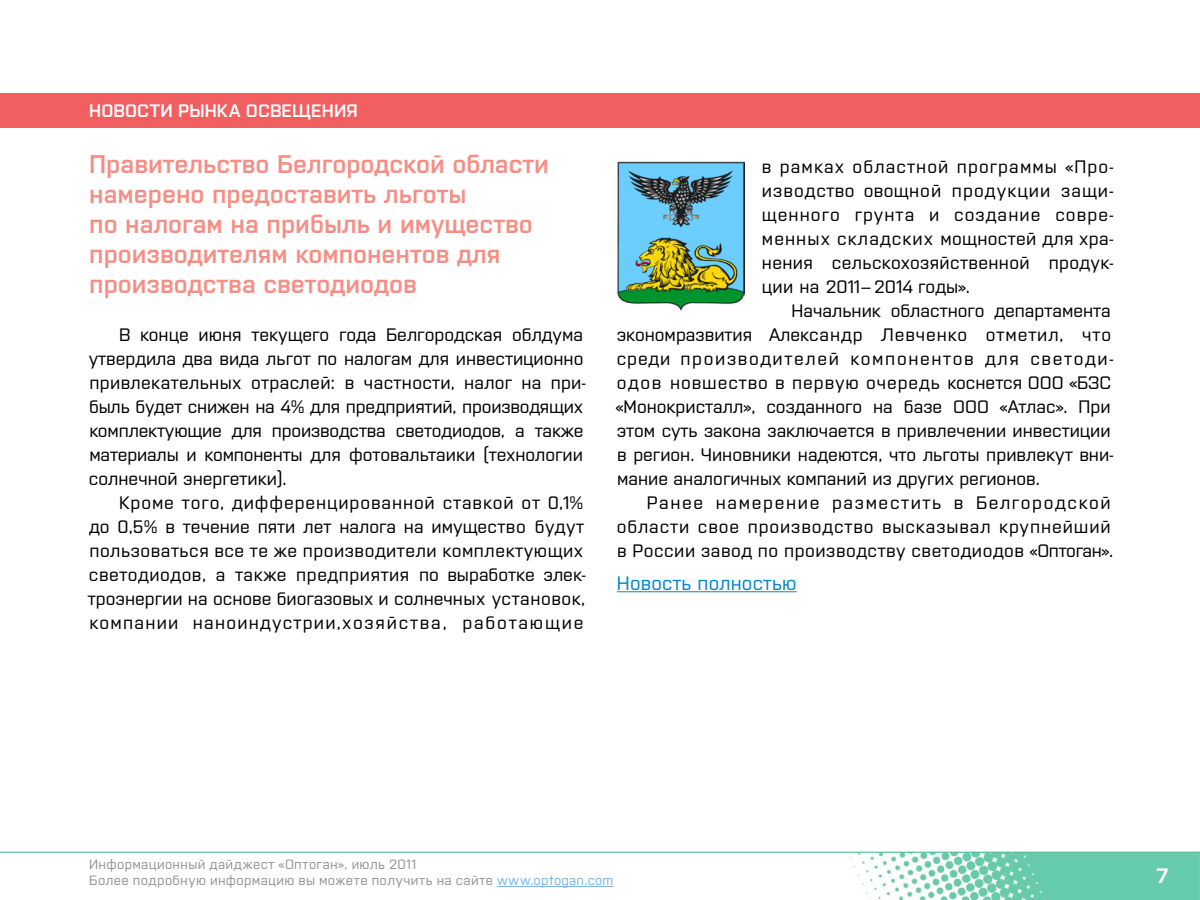
<style>
.page{position:relative;width:1200px;height:900px;background:#fff}
.page>*{position:absolute;margin:0;border:0;box-sizing:border-box;transform-origin:0 0}
.t1{font:600 25.5px/30px "Opto Sans";color:#f58f85}
.t2{font:19.5px "Opto Sans";letter-spacing:.01em;color:#0086cc}
.t3{font:19.5px "Europe Demi C";color:#fff}
.t4{font:18px/24px "Opto Sans";color:#000}
.t5{font:18px/24px "Opto Sans";letter-spacing:.03em;color:#000}
.t6{font:18px/24px "Opto Sans";letter-spacing:.05em;color:#000}
.t7{font:600 18px "Opto Sans";letter-spacing:.01em;color:#fff}
.t8{font:13.5px/16.2px "Opto Sans";letter-spacing:.025em;color:#939598}
.s1{color:#79b4e2}
</style>
<div class="page">
<img style="left:849px;top:853px;width:351px;height:47px">
<hr style="left:0;top:852px;width:1200px;height:1px;background:#50be96">
<hr style="left:497px;top:886px;width:117px;height:1px;background:#79b4e2">
<hr style="left:617px;top:591px;width:180px;height:1px;background:#0086cc">
<div style="left:0;top:93px;width:1200px;height:34px;background:#f15f61"></div>
<img style="left:617px;top:162px;width:128px;height:149px">
<p class="t7" style="left:89px;top:97px;width:270px">НОВОСТИ РЫНКА ОСВЕЩЕНИЯ</p>
<h1 class="t1" style="left:89px;top:147px;width:461px">Правительство Белгородской области намерено предоставить льготы<br>по налогам на прибыль и имущество производителям компонентов для производства светодиодов</h1>
<p class="t4" style="left:89px;top:321px;width:499px;text-indent:30px">В конце июня текущего года Белгородская облдума утвердила два вида льгот по налогам для инвестиционно привлекательных отраслей: в частности, налог на при&shy;быль будет снижен на 4% для предприятий, производящих комплектующие для производства светодиодов, а также материалы и компоненты для фотовальтаики (технологии солнечной энергетики).</p>
<p class="t5" style="left:88px;top:489px;width:500px;text-indent:31px">Кроме того, дифференцированной ставкой от 0,1% до 0,5% в течение пяти лет налога на имущество будут пользоваться все те же производители комплектующих светодиодов, а также предприятия по выработке элек&shy;троэнергии на основе биогазовых и солнечных установок, компании наноиндустрии,хозяйства, работающие</p>
<p class="t4" style="left:762px;top:153px;width:354px;text-align:justify">в рамках областной программы «Про&shy;изводство овощной продукции защи&shy;щенного грунта и создание совре&shy;менных складских мощностей для хра&shy;нения сельскохозяйственной продук&shy;ции на 2011– 2014 годы».</p>
<p class="t4" style="left:616px;top:297px;width:500px;text-indent:176px">Начальник областного департамента экономразвития Александр Левченко отметил, что среди производителей компонентов для светоди&shy;одов новшество в первую очередь коснется ООО «БЗС «Монокристалл», созданного на базе ООО «Атлас». При этом суть закона заключается в привлечении инвестиции в регион. Чиновники надеются, что льготы привлекут вни&shy;мание аналогичных компаний из других регионов.</p>
<p class="t6" style="left:617px;top:489px;width:498px;text-indent:30px">Ранее намерение разместить в Белгородской области свое производство высказывал крупнейший в России завод по производству светодиодов «Оптоган».</p>
<p class="t2" style="left:617px;top:569px;width:181px">Новость полностью</p>
<p class="t8" style="left:89px;top:855px;width:526px">Информационный дайджест «Оптоган», июль 2011<br>Более подробную информацию вы можете получить на сайте <span class="s1">www.optogan.com</span></p>
<p class="t3" style="left:1156px;top:864px;width:15px">7</p>
</div>
